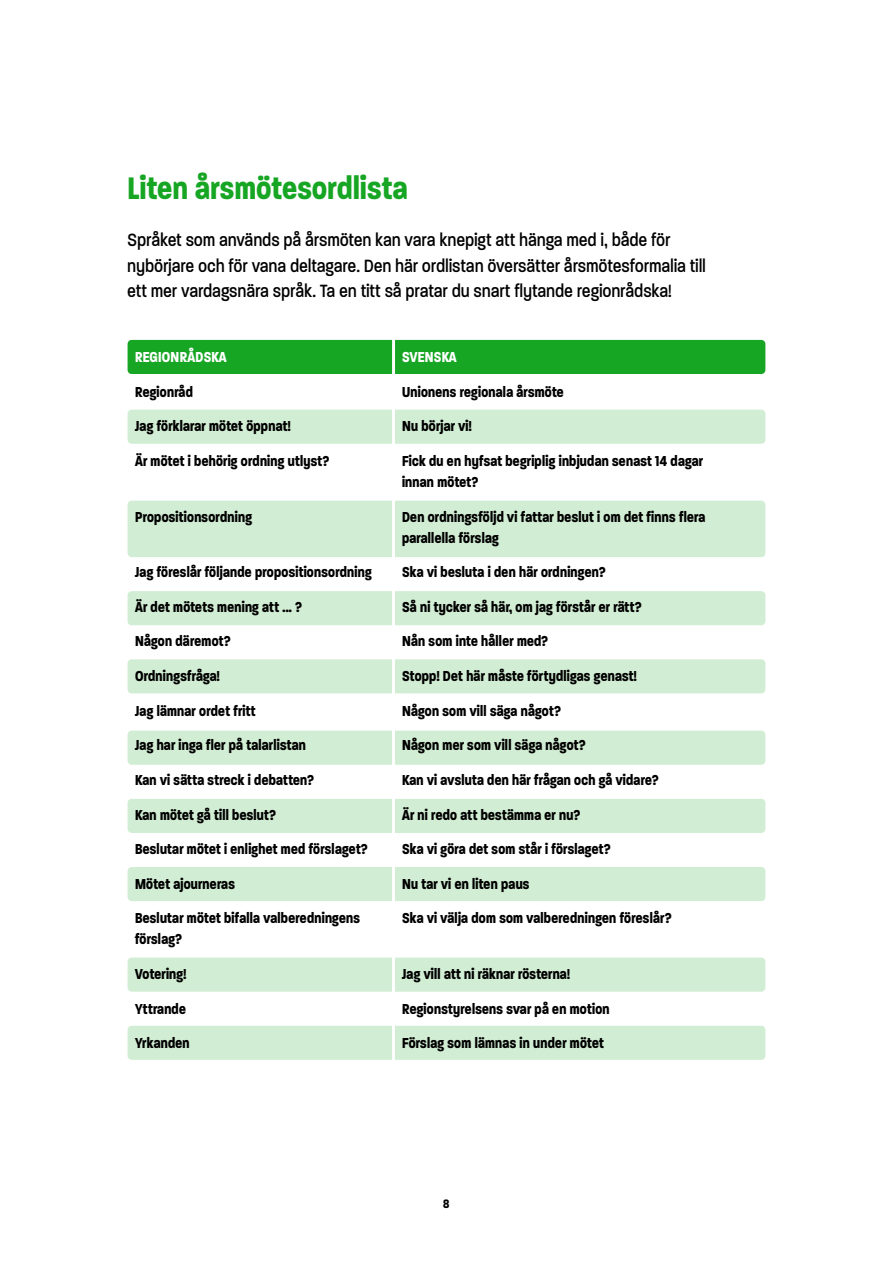
<style>
.page{position:relative;width:893px;height:1263px;background:#fff}
.page>*{position:absolute;margin:0;border:0;box-sizing:border-box;transform-origin:0 0}
.t1{font:700 42px "Paralucent Condensed";color:#17a624}
.t2{font:500 24px/25.5px "Paralucent Condensed";letter-spacing:.005em;color:#000}
.t3{font:700 19.5px/21px "Paralucent Condensed";color:#000}
.t4{font:700 19.5px "Paralucent Condensed";color:#fff}
.t5{font:700 16.5px "Paralucent Condensed";color:#000}
</style>
<div class="page">
<div style="left:128px;top:410px;width:637px;height:34px;background:#d1edd3"></div>
<div style="left:128px;top:501px;width:637px;height:56px;background:#d1edd3"></div>
<div style="left:128px;top:591px;width:637px;height:34px;background:#d1edd3"></div>
<div style="left:128px;top:659px;width:637px;height:34px;background:#d1edd3"></div>
<div style="left:128px;top:731px;width:637px;height:34px;background:#d1edd3"></div>
<div style="left:128px;top:799px;width:637px;height:34px;background:#d1edd3"></div>
<div style="left:128px;top:957px;width:637px;height:35px;background:#d1edd3"></div>
<div style="left:128px;top:867px;width:637px;height:34px;background:#d1edd3"></div>
<div style="left:128px;top:1026px;width:637px;height:34px;background:#d1edd3"></div>
<div style="left:128px;top:340px;width:637px;height:34px;background:#17a624"></div>
<h1 class="t1" style="left:128px;top:166px;width:282px">Liten årsmötesordlista</h1>
<p class="t2" style="left:128px;top:226px;width:580px">Språket som används på årsmöten kan vara knepigt att hänga med i, både för nybörjare och för vana deltagare. Den här ordlistan översätter årsmötesformalia till ett mer vardagsnära språk. Ta en titt så pratar du snart flytande regionrådska!</p>
<p class="t4" style="left:135px;top:347px;width:93px">REGIONRÅDSKA</p>
<p class="t4" style="left:402px;top:347px;width:56px">SVENSKA</p>
<p class="t3" style="left:135px;top:381px;width:60px">Regionråd</p>
<p class="t3" style="left:402px;top:381px;width:163px">Unionens regionala årsmöte</p>
<p class="t3" style="left:135px;top:415px;width:157px">Jag förklarar mötet öppnat!</p>
<p class="t3" style="left:402px;top:415px;width:71px">Nu börjar vi!</p>
<p class="t3" style="left:135px;top:450px;width:196px">Är mötet i behörig ordning utlyst?</p>
<p class="t3" style="left:402px;top:450px;width:303px">Fick du en hyfsat begriplig inbjudan senast 14 dagar innan mötet?</p>
<p class="t3" style="left:135px;top:505px;width:119px">Propositionsordning</p>
<p class="t3" style="left:402px;top:505px;width:305px">Den ordningsföljd vi fattar beslut i om det finns flera parallella förslag</p>
<p class="t3" style="left:135px;top:561px;width:238px">Jag föreslår följande propositionsordning</p>
<p class="t3" style="left:402px;top:561px;width:205px">Ska vi besluta i den här ordningen?</p>
<p class="t3" style="left:135px;top:596px;width:169px">Är det mötets mening att ... ?</p>
<p class="t3" style="left:402px;top:596px;width:241px">Så ni tycker så här, om jag förstår er rätt?</p>
<p class="t3" style="left:135px;top:630px;width:97px">Någon däremot?</p>
<p class="t3" style="left:402px;top:630px;width:148px">Nån som inte håller med?</p>
<p class="t3" style="left:135px;top:665px;width:87px">Ordningsfråga!</p>
<p class="t3" style="left:402px;top:665px;width:236px">Stopp! Det här måste förtydligas genast!</p>
<p class="t3" style="left:135px;top:699px;width:122px">Jag lämnar ordet fritt</p>
<p class="t3" style="left:402px;top:699px;width:161px">Någon som vill säga något?</p>
<p class="t3" style="left:135px;top:734px;width:173px">Jag har inga fler på talarlistan</p>
<p class="t3" style="left:402px;top:734px;width:185px">Någon mer som vill säga något?</p>
<p class="t3" style="left:135px;top:769px;width:181px">Kan vi sätta streck i debatten?</p>
<p class="t3" style="left:402px;top:769px;width:259px">Kan vi avsluta den här frågan och gå vidare?</p>
<p class="t3" style="left:135px;top:803px;width:143px">Kan mötet gå till beslut?</p>
<p class="t3" style="left:402px;top:803px;width:180px">Är ni redo att bestämma er nu?</p>
<p class="t3" style="left:135px;top:838px;width:235px">Beslutar mötet i enlighet med förslaget?</p>
<p class="t3" style="left:402px;top:838px;width:210px">Ska vi göra det som står i förslaget?</p>
<p class="t3" style="left:135px;top:873px;width:102px">Mötet ajourneras</p>
<p class="t3" style="left:402px;top:873px;width:129px">Nu tar vi en liten paus</p>
<p class="t3" style="left:135px;top:907px;width:227px">Beslutar mötet bifalla valberedningens</p>
<p class="t3" style="left:402px;top:907px;width:271px">Ska vi välja dom som valberedningen föreslår?</p>
<p class="t3" style="left:135px;top:921px;width:53px;line-height:34.7px">förslag?<br>Votering!</p>
<p class="t3" style="left:402px;top:963px;width:170px">Jag vill att ni räknar rösterna!</p>
<p class="t3" style="left:135px;top:997px;width:53px">Yttrande</p>
<p class="t3" style="left:402px;top:997px;width:209px">Regionstyrelsens svar på en motion</p>
<p class="t3" style="left:135px;top:1032px;width:56px">Yrkanden</p>
<p class="t3" style="left:402px;top:1032px;width:204px">Förslag som lämnas in under mötet</p>
<p class="t5" style="left:443px;top:1195px;width:8px">8</p>
</div>
